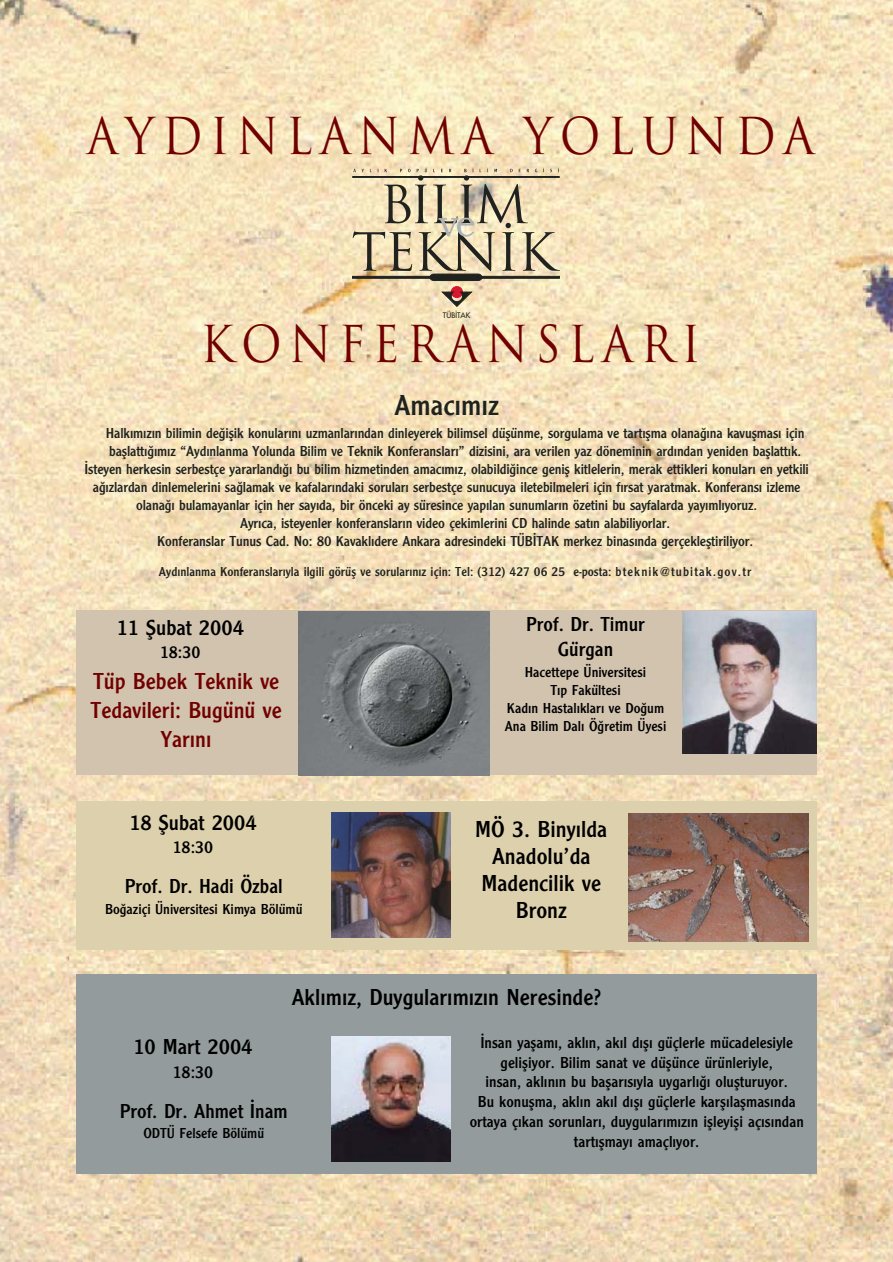
<style>
.page{position:relative;width:893px;height:1262px;background:#fff}
.page>*{position:absolute;margin:0;border:0;box-sizing:border-box;transform-origin:0 0}
.t1{font:49.5px "Trajan";letter-spacing:.165em;color:#710000;scale:.9 1}
.t2{font:30px "Clearface Gothic";color:#1f221e}
.t3{font:24px/27px "Clearface Gothic";color:#000;text-align:center}
.t4{font:24px/28.8px "Clearface Gothic";color:#710000;text-align:center}
.t5{font:22.5px "Clearface Gothic";color:#000}
.t6{font:21px/25.2px "Clearface Gothic";color:#000;text-align:center}
.t7{font:18px "Clearface Gothic";color:#000}
.t8{font:16.5px/19.8px "Clearface Gothic";color:#000;text-align:center}
.t9{font:15px "Clearface Gothic";letter-spacing:-.01em;color:#1f221e}
.t10{font:15px/18px "Clearface Gothic";color:#000;text-align:center}
.t11{font:13.5px "Clearface Gothic";color:#1f221e}
.t12{font:7.5px "Futura";color:#1f221e}
</style>
<div class="page">
<img style="left:0;top:0;width:892px;height:1262px">
<div style="left:352px;top:176px;width:207px;height:1px;background:#1f221e;border:1px solid #1f221e"></div>
<hr style="left:352px;top:276px;width:207px;height:2px;background:#1f221e">
<svg style="left:353px;top:168px;width:207px;height:113px"></svg>
<div style="left:451px;top:286px;width:11px;height:12px;background:#d7162f;border:1px solid #d7162f;border-radius:50%"></div>
<svg style="left:442px;top:292px;width:29px;height:14px"></svg>
<div style="left:76px;top:611px;width:740px;height:164px;background:#d2c3af"></div>
<div style="left:77px;top:801px;width:739px;height:148px;background:#ddd0ad"></div>
<img style="left:331px;top:812px;width:120px;height:125px">
<img style="left:628px;top:813px;width:180px;height:128px">
<div style="left:77px;top:974px;width:739px;height:200px;background:#949b9c"></div>
<img style="left:331px;top:1036px;width:120px;height:125px">
<img style="left:682px;top:611px;width:134px;height:143px">
<img style="left:298px;top:611px;width:191px;height:164px">
<h1 class="t1" style="left:87px;top:108px;width:809px">AYD›NLANMA YOLUNDA</h1>
<p class="t12" style="left:443px;top:311px;width:29px">TÜB‹TAK</p>
<h1 class="t1" style="left:200px;top:315px;width:557px">KONFERANSLAR›</h1>
<h2 class="t2" style="left:394px;top:395px;width:106px">Amac›m›z</h2>
<p class="t9" style="left:106px;top:428px;width:700px">Halk›m›z›n bilimin de¤iflik konular›n› uzmanlar›ndan dinleyerek bilimsel düflünme, sorgulama ve tart›flma olana¤›na kavuflmas› için</p>
<p class="t9" style="left:109px;top:446px;width:693px">bafllatt›¤›m›z “Ayd›nlanma Yolunda Bilim ve Teknik Konferanslar›” dizisini, ara verilen yaz döneminin ard›ndan yeniden bafllatt›k.</p>
<p class="t9" style="left:84px;top:464px;width:726px">‹steyen herkesin serbestçe yararland›¤› bu bilim hizmetinden amac›m›z, olabildi¤ince genifl kitlelerin, merak ettikleri konular› en yetkili</p>
<p class="t9" style="left:93px;top:482px;width:709px">a¤›zlardan dinlemelerini sa¤lamak ve kafalar›ndaki sorular› serbestçe sunucuya iletebilmeleri için f›rsat yaratmak. Konferans› izleme</p>
<p class="t9" style="left:136px;top:500px;width:622px">olana¤› bulamayanlar için her say›da, bir önceki ay süresince yap›lan sunumlar›n özetini bu sayfalarda yay›ml›yoruz.</p>
<p class="t9" style="left:240px;top:518px;width:431px">Ayr›ca, isteyenler konferanslar›n video çekimlerini CD halinde sat›n alabiliyorlar.</p>
<p class="t9" style="left:157px;top:536px;width:597px">Konferanslar Tunus Cad. No: 80 Kavakl›dere Ankara adresindeki TÜB‹TAK merkez binas›nda gerçeklefltiriliyor.</p>
<p class="t11" style="left:159px;top:567px;width:594px">Ayd›nlanma Konferanslar›yla ilgili görüfl ve sorular›n›z için: Tel: (312) 427 06 25 e-posta: bteknik@tubitak.gov.tr</p>
<h3 class="t5" style="left:116px;top:620px;width:129px">11 fiubat 2004</h3>
<p class="t7" style="left:160px;top:646px;width:42px">18:30</p>
<h3 class="t4" style="left:91px;top:669px;width:193px">Tüp Bebek Teknik ve<br>Tedavileri: Bugünü ve<br>Yar›n›</h3>
<h3 class="t5" style="left:129px;top:815px;width:129px">18 fiubat 2004</h3>
<p class="t7" style="left:173px;top:841px;width:42px">18:30</p>
<h3 class="t6" style="left:125px;top:875px;width:159px">Prof. Dr. Hadi Özbal</h3>
<p class="t10" style="left:105px;top:901px;width:199px">Bo¤aziçi Üniversitesi Kimya Bölümü</p>
<h3 class="t6" style="left:526px;top:613px;width:120px">Prof. Dr. Timur<br>Gürgan</h3>
<p class="t10" style="left:505px;top:664px;width:163px">Hacettepe Üniversitesi<br>T›p Fakültesi<br>Kad›n Hastal›klar› ve Do¤um<br>Ana Bilim Dal› Ö¤retim Üyesi</p>
<h3 class="t3" style="left:475px;top:817px;width:133px">MÖ 3. Biny›lda<br>Anadolu’da<br>Madencilik ve<br>Bronz</h3>
<h3 class="t3" style="left:292px;top:985px;width:311px">Akl›m›z, Duygular›m›z›n Neresinde?</h3>
<h3 class="t5" style="left:133px;top:1039px;width:121px">10 Mart 2004</h3>
<p class="t7" style="left:173px;top:1065px;width:42px">18:30</p>
<h3 class="t6" style="left:120px;top:1099px;width:170px">Prof. Dr. Ahmet ‹nam</h3>
<p class="t10" style="left:143px;top:1125px;width:122px">ODTÜ Felsefe Bölümü</p>
<p class="t8" style="left:469px;top:1034px;width:335px">‹nsan yaflam›, akl›n, ak›l d›fl› güçlerle mücadelesiyle gelifliyor. Bilim sanat ve düflünce ürünleriyle,<br>insan, akl›n›n bu baflar›s›yla uygarl›¤› oluflturuyor.<br>Bu konuflma, akl›n ak›l d›fl› güçlerle karfl›laflmas›nda ortaya ç›kan sorunlar›, duygular›m›z›n iflleyifli aç›s›ndan tart›flmay› amaçl›yor.</p>
</div>
